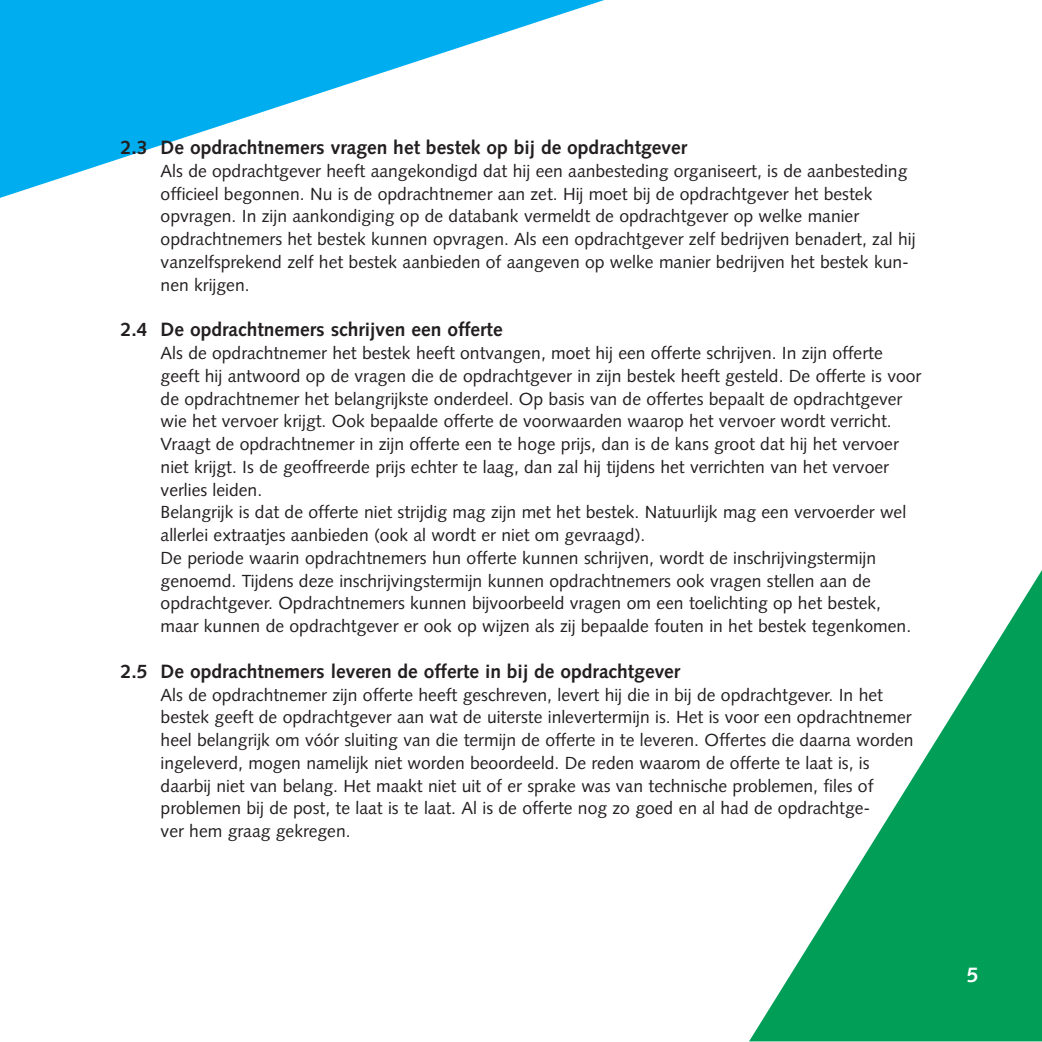
<style>
.page{position:relative;width:1042px;height:1042px;background:#fff}
.page>*{position:absolute;margin:0;border:0;box-sizing:border-box;transform-origin:0 0}
.t1{font:700 21px "Syntax";color:#fff}
.t2{font:700 19.25px "Syntax";color:#231f20}
.t3{font:17.5px/22.8px "Syntax";color:#231f20}
</style>
<div class="page">
<svg style="left:0;top:0;width:604px;height:198px"></svg>
<svg style="left:749px;top:571px;width:292px;height:470px"></svg>
<p class="t2" style="left:121px;top:140px;width:567px">2.3 De opdrachtnemers vragen het bestek op bij de opdrachtgever</p>
<p class="t3" style="left:160px;top:161px;width:756px">Als de opdrachtgever heeft aangekondigd dat hij een aanbesteding organiseert, is de aanbesteding officieel begonnen. Nu is de opdrachtnemer aan zet. Hij moet bij de opdrachtgever het bestek opvragen. In zijn aankondiging op de databank vermeldt de opdrachtgever op welke manier opdrachtnemers het bestek kunnen opvragen. Als een opdrachtgever zelf bedrijven benadert, zal hij vanzelfsprekend zelf het bestek aanbieden of aangeven op welke manier bedrijven het bestek kun&shy;nen krijgen.</p>
<p class="t2" style="left:121px;top:322px;width:383px">2.4 De opdrachtnemers schrijven een offerte</p>
<p class="t3" style="left:160px;top:343px;width:762px">Als de opdrachtnemer het bestek heeft ontvangen, moet hij een offerte schrijven. In zijn offerte geeft hij antwoord op de vragen die de opdrachtgever in zijn bestek heeft gesteld. De offerte is voor de opdrachtnemer het belangrijkste onderdeel. Op basis van de offertes bepaalt de opdrachtgever wie het vervoer krijgt. Ook bepaalde offerte de voorwaarden waarop het vervoer wordt verricht.<br>Vraagt de opdrachtnemer in zijn offerte een te hoge prijs, dan is de kans groot dat hij het vervoer niet krijgt. Is de geoffreerde prijs echter te laag, dan zal hij tijdens het verrichten van het vervoer verlies leiden.<br>Belangrijk is dat de offerte niet strijdig mag zijn met het bestek. Natuurlijk mag een vervoerder wel allerlei extraatjes aanbieden (ook al wordt er niet om gevraagd).<br>De periode waarin opdrachtnemers hun offerte kunnen schrijven, wordt de inschrijvingstermijn genoemd. Tijdens deze inschrijvingstermijn kunnen opdrachtnemers ook vragen stellen aan de opdrachtgever. Opdrachtnemers kunnen bijvoorbeeld vragen om een toelichting op het bestek, maar kunnen de opdrachtgever er ook op wijzen als zij bepaalde fouten in het bestek tegenkomen.</p>
<p class="t2" style="left:121px;top:663px;width:561px">2.5 De opdrachtnemers leveren de offerte in bij de opdrachtgever</p>
<p class="t3" style="left:160px;top:684px;width:754px">Als de opdrachtnemer zijn offerte heeft geschreven, levert hij die in bij de opdrachtgever. In het bestek geeft de opdrachtgever aan wat de uiterste inlevertermijn is. Het is voor een opdrachtnemer heel belangrijk om vóór sluiting van die termijn de offerte in te leveren. Offertes die daarna worden ingeleverd, mogen namelijk niet worden beoordeeld. De reden waarom de offerte te laat is, is daarbij niet van belang. Het maakt niet uit of er sprake was van technische problemen, files of problemen bij de post, te laat is te laat. Al is de offerte nog zo goed en al had de opdrachtge-<br>ver hem graag gekregen.</p>
<p class="t1" style="left:966px;top:966px;width:13px">5</p>
</div>
